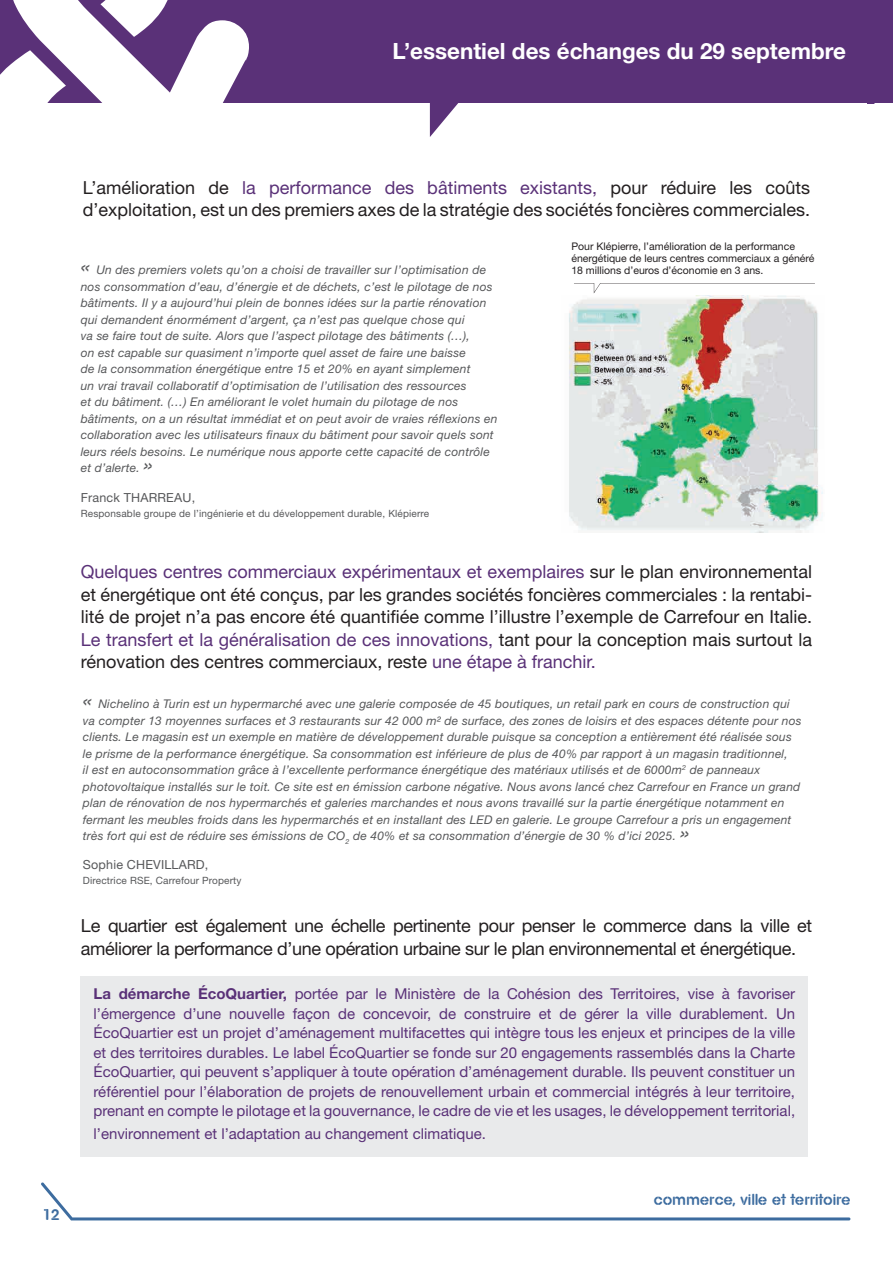
<style>
.page{position:relative;width:893px;height:1263px;background:#fff}
.page>*{position:absolute;margin:0;border:0;box-sizing:border-box;transform-origin:0 0}
.t1{font:700 22.35px "Helvetica Neue LT Std";color:#fff}
.t2{font:18px/22.5px "Helvetica Neue LT Std";color:#231f20}
.t3{font:18px/22.5px "Helvetica Neue LT Std";letter-spacing:-.02em;color:#231f20}
.t4{font:15px/19.5px "Helvetica Neue LT Std";color:#5a3178;text-align:justify}
.t5{font:15px "AG Stencil";letter-spacing:.03em;color:#3d6c9f}
.t6{font:12.6px "Helvetica Neue LT Std";letter-spacing:.015em;color:#57585a}
.t7{font:italic 12px/16.5px "Helvetica Neue LT Std";letter-spacing:.015em;color:#57585a}
.t8{font:10.5px/12px "Helvetica Neue LT Std";color:#231f20}
.t9{font:10.05px "Helvetica Neue LT Std";letter-spacing:.015em;color:#57585a}
.s1{color:#5a3178}
.s2{font-size:21px}
.s3{font-weight:700}
</style>
<div class="page">
<div style="left:0;top:0;width:893px;height:103px;background:#5a3178"></div>
<svg style="left:0;top:0;width:249px;height:103px;fill:#fff"></svg>
<svg style="left:429px;top:103px;width:30px;height:34px"></svg>
<svg style="left:41px;top:1182px;width:809px;height:38px"></svg>
<img style="left:569px;top:296px;width:254px;height:236px">
<svg style="left:574px;top:283px;width:241px;height:10px"></svg>
<div style="left:81px;top:976px;width:727px;height:181px;background:#e9eaeb"></div>
<h1 class="t1" style="left:392px;top:37px;width:455px">L’essentiel des échanges du 29 septembre</h1>
<p class="t5" style="left:43px;top:1207px;width:19px">12</p>
<h2 class="t2" style="left:83px;top:176px;width:729px">L’amélioration de <span class="s1">la performance des bâtiments existants,</span> pour réduire les coûts d’exploitation, est un des premiers axes de la stratégie des sociétés foncières commerciales.</h2>
<p class="t7" style="left:81px;top:262px;width:418px"><span class="s2">«</span> Un des premiers volets qu’on a choisi de travailler sur l’optimisation de nos consommation d’eau, d’énergie et de déchets, c’est le pilotage de nos bâtiments. Il y a aujourd’hui plein de bonnes idées sur la partie rénovation qui demandent énormément d’argent, ça n’est pas quelque chose qui<br>va se faire tout de suite. Alors que l’aspect pilotage des bâtiments (…),<br>on est capable sur quasiment n’importe quel asset de faire une baisse<br>de la consommation énergétique entre 15 et 20% en ayant simplement<br>un vrai travail collaboratif d’optimisation de l’utilisation des ressources<br>et du bâtiment. (…) En améliorant le volet humain du pilotage de nos bâtiments, on a un résultat immédiat et on peut avoir de vraies réflexions en collaboration avec les utilisateurs finaux du bâtiment pour savoir quels sont leurs réels besoins. Le numérique nous apporte cette capacité de contrôle et d’alerte. <span class="s2">»</span></p>
<p class="t6" style="left:81px;top:490px;width:116px">Franck THARREAU,</p>
<p class="t9" style="left:81px;top:507px;width:350px">Responsable groupe de l’ingénierie et du développement durable, Klépierre</p>
<p class="t8" style="left:571px;top:240px;width:245px">Pour Klépierre, l’amélioration de la performance énergétique de leurs centres commerciaux a généré<br>18 millions d’euros d’économie en 3 ans.</p>
<p class="t2" style="left:81px;top:560px;width:733px;text-align:justify"><span class="s1">Quelques centres commerciaux expérimentaux et exemplaires</span> sur le plan environnemental et énergétique ont été conçus, par les grandes sociétés foncières commerciales : la rentabi&shy;lité de projet n’a pas encore été quantifiée comme l’illustre l’exemple de Carrefour en Italie.<br><span class="s1">Le transfert et la généralisation de ces innovations,</span> tant pour la conception mais surtout la rénovation des centres commerciaux, reste <span class="s1">une étape à franchir.</span></p>
<p class="t7" style="left:83px;top:695px;width:720px"><span class="s2">«</span> Nichelino à Turin est un hypermarché avec une galerie composée de 45 boutiques, un retail park en cours de construction qui va compter 13 moyennes surfaces et 3 restaurants sur 42 000 m² de surface, des zones de loisirs et des espaces détente pour nos clients. Le magasin est un exemple en matière de développement durable puisque sa conception a entièrement été réalisée sous le prisme de la performance énergétique. Sa consommation est inférieure de plus de 40% par rapport à un magasin traditionnel,<br>il est en autoconsommation grâce à l’excellente performance énergétique des matériaux utilisés et de 6000m<sup>2</sup> de panneaux photovoltaique installés sur le toit. Ce site est en émission carbone négative. Nous avons lancé chez Carrefour en France un grand plan de rénovation de nos hypermarchés et galeries marchandes et nous avons travaillé sur la partie énergétique notamment en fermant les meubles froids dans les hypermarchés et en installant des LED en galerie. Le groupe Carrefour a pris un engagement très fort qui est de réduire ses émissions de CO<sub>2</sub> de 40% et sa consommation d’énergie de 30 % d’ici 2025. <span class="s2">»</span></p>
<p class="t6" style="left:83px;top:857px;width:127px">Sophie CHEVILLARD,</p>
<p class="t9" style="left:83px;top:875px;width:160px">Directrice RSE, Carrefour Property</p>
<h2 class="t3" style="left:81px;top:914px;width:733px">Le quartier est également une échelle pertinente pour penser le commerce dans la ville et améliorer la performance d’une opération urbaine sur le plan environnemental et énergétique.</h2>
<p class="t4" style="left:94px;top:984px;width:703px"><span class="s3">La démarche ÉcoQuartier,</span> portée par le Ministère de la Cohésion des Territoires, vise à favoriser l’émergence d’une nouvelle façon de concevoir, de construire et de gérer la ville durablement. Un ÉcoQuartier est un projet d’aménagement multifacettes qui intègre tous les enjeux et principes de la ville et des territoires durables. Le label ÉcoQuartier se fonde sur 20 engagements rassemblés dans la Charte ÉcoQuartier, qui peuvent s’appliquer à toute opération d’aménagement durable. Ils peuvent constituer un référentiel pour l’élaboration de projets de renouvellement urbain et commercial intégrés à leur territoire, prenant en compte le pilotage et la gouvernance, le cadre de vie et les usages, le développement territorial,</p>
<p class="t4" style="left:94px;top:1124px;width:394px">l’environnement et l’adaptation au changement climatique.</p>
<p class="t5" style="left:654px;top:1192px;width:198px">commerce, ville et territoire</p>
</div>
